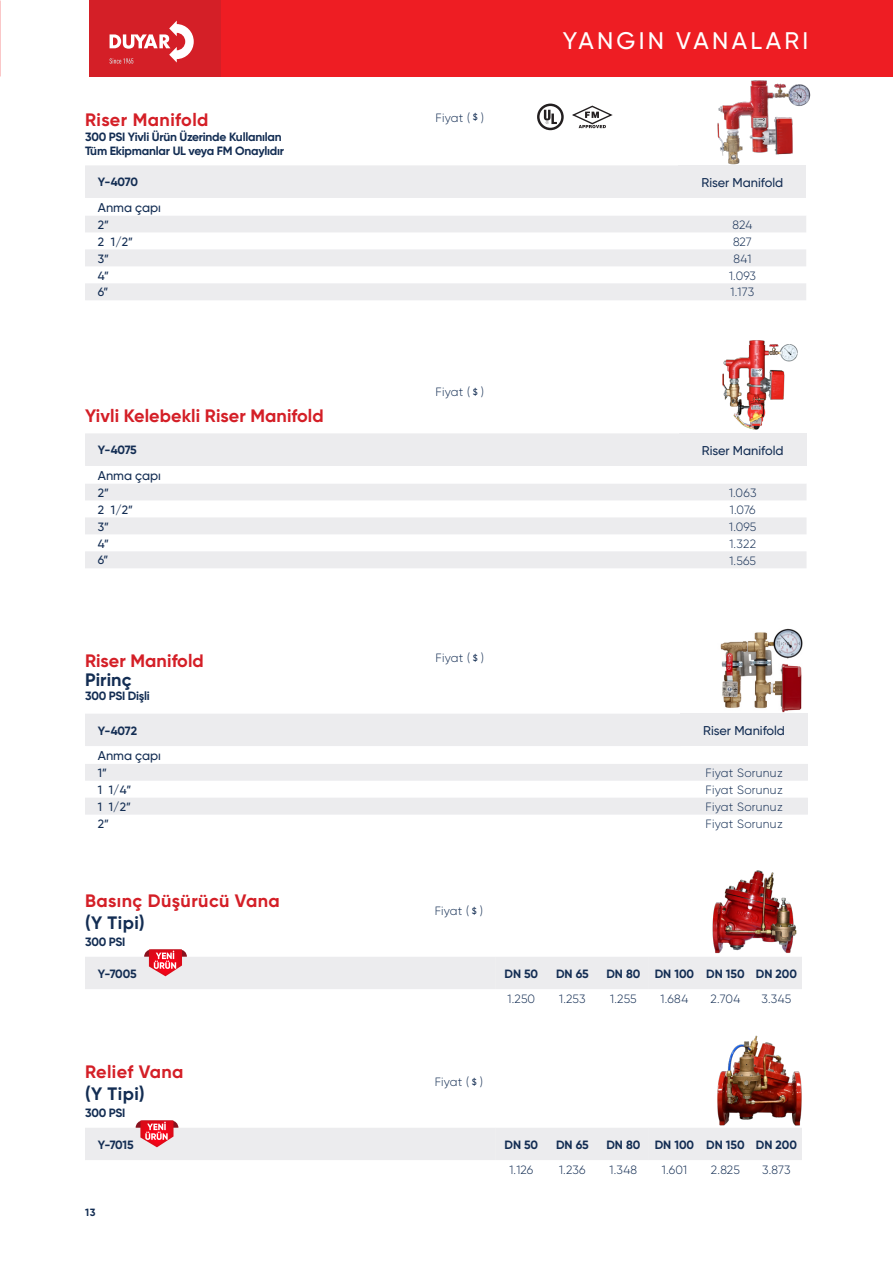
<style>
.page{position:relative;width:893px;height:1263px;background:#fff}
.page>*{position:absolute;margin:0;border:0;box-sizing:border-box;transform-origin:0 0}
.t1{font:500 24px "Gilroy";letter-spacing:.135em;color:#fff}
.t2{font:700 18px "Gilroy";letter-spacing:.025em;color:#d41f27}
.t3{font:700 18px "Gilroy";letter-spacing:.005em;color:#d41f27}
.t4{font:700 18px "Gilroy";letter-spacing:.025em;color:#132d53}
.t5{font:500 12.75px "Gilroy";color:#132d53}
._2{font:300 12px "Gilroy";letter-spacing:.02em;color:#132d53}
.t6{font:700 12px "Gilroy";letter-spacing:-.02em;color:#132d53}
.t7{font:500 12px "Gilroy";color:#132d53}
.t8{font:700 10.5px "Gilroy";color:#132d53}
.t9{font:500 9px "Gilroy";color:#132d53}
</style>
<div class="page">
<img style="left:715px;top:628px;width:93px;height:86px">
<svg style="left:85px;top:714px;width:723px;height:101px;fill:#ececee"></svg>
<div style="left:680px;top:714px;width:128px;height:32px;background:#ececee"></div>
<svg style="left:85px;top:746px;width:723px;height:18px"></svg>
<img style="left:722px;top:340px;width:85px;height:95px">
<svg style="left:85px;top:433px;width:721px;height:135px;fill:#ececee"></svg>
<div style="left:679px;top:433px;width:127px;height:33px;background:#ececee"></div>
<svg style="left:85px;top:466px;width:721px;height:17px"></svg>
<div style="left:203px;top:0;width:690px;height:77px;background:#ee1d23"></div>
<div style="left:89px;top:0;width:132px;height:77px;background:#d41f27"></div>
<svg style="left:85px;top:165px;width:721px;height:135px;fill:#ececee"></svg>
<div style="left:679px;top:165px;width:127px;height:33px;background:#ececee"></div>
<svg style="left:85px;top:198px;width:721px;height:17px"></svg>
<img style="left:717px;top:80px;width:94px;height:85px">
<svg style="left:537px;top:104px;width:27px;height:26px"></svg>
<svg style="left:572px;top:105px;width:41px;height:23px"></svg>
<img style="left:717px;top:1035px;width:85px;height:85px">
<svg style="left:85px;top:1120px;width:717px;height:40px"></svg>
<img style="left:712px;top:870px;width:85px;height:79px">
<svg style="left:85px;top:949px;width:717px;height:40px"></svg>
<svg style="left:110px;top:21px;width:84px;height:43px"></svg>
<p class="t1" style="left:563px;top:26px;width:247px">YANGIN VANALARI</p>
<p class="_2" style="left:436px;top:110px;width:50px">Fiyat ( )</p>
<p class="t2" style="left:85px;top:109px;width:125px">Riser Manifold</p>
<p class="t6" style="left:85px;top:129px;width:198px">300 PSI Yivli Ürün Üzerinde Kullanılan</p>
<p class="t6" style="left:85px;top:143px;width:201px">Tüm Ekipmanlar UL veya FM Onaylıdır</p>
<p class="t6" style="left:98px;top:175px;width:42px">Y-4070</p>
<p class="t5" style="left:702px;top:174px;width:83px">Riser Manifold</p>
<p class="t5" style="left:98px;top:199px;width:65px">Anma çapı</p>
<p class="t7" style="left:98px;top:217px;width:13px">2”</p>
<p class="_2" style="left:732px;top:217px;width:21px">824</p>
<p class="t7" style="left:98px;top:234px;width:37px">2 1/2”</p>
<p class="_2" style="left:733px;top:234px;width:20px">827</p>
<p class="t7" style="left:98px;top:251px;width:13px">3”</p>
<p class="_2" style="left:733px;top:251px;width:19px">841</p>
<p class="t7" style="left:98px;top:268px;width:13px">4”</p>
<p class="_2" style="left:729px;top:268px;width:28px">1.093</p>
<p class="t7" style="left:98px;top:285px;width:12px">6”</p>
<p class="_2" style="left:730px;top:285px;width:25px">1.173</p>
<p class="t9" style="left:473px;top:112px;width:6px">$</p>
<p class="t3" style="left:85px;top:404px;width:240px">Yivli Kelebekli Riser Manifold</p>
<p class="_2" style="left:436px;top:384px;width:50px">Fiyat ( )</p>
<p class="t9" style="left:473px;top:386px;width:6px">$</p>
<p class="t6" style="left:98px;top:443px;width:40px">Y-4075</p>
<p class="t5" style="left:702px;top:442px;width:83px">Riser Manifold</p>
<p class="t5" style="left:98px;top:467px;width:65px">Anma çapı</p>
<p class="t7" style="left:98px;top:485px;width:13px">2”</p>
<p class="_2" style="left:729px;top:485px;width:29px">1.063</p>
<p class="t7" style="left:98px;top:502px;width:37px">2 1/2”</p>
<p class="_2" style="left:730px;top:502px;width:27px">1.076</p>
<p class="t7" style="left:98px;top:519px;width:13px">3”</p>
<p class="_2" style="left:729px;top:519px;width:29px">1.095</p>
<p class="t7" style="left:98px;top:536px;width:13px">4”</p>
<p class="_2" style="left:729px;top:536px;width:28px">1.322</p>
<p class="t7" style="left:98px;top:553px;width:12px">6”</p>
<p class="_2" style="left:729px;top:553px;width:28px">1.565</p>
<p class="_2" style="left:436px;top:651px;width:50px">Fiyat ( )</p>
<p class="t3" style="left:85px;top:649px;width:120px">Riser Manifold</p>
<p class="t4" style="left:85px;top:668px;width:48px">Pirinç</p>
<p class="t6" style="left:85px;top:688px;width:66px">300 PSI Dişli</p>
<p class="t6" style="left:98px;top:723px;width:41px">Y-4072</p>
<p class="t5" style="left:703px;top:722px;width:83px">Riser Manifold</p>
<p class="t5" style="left:98px;top:748px;width:65px">Anma çapı</p>
<p class="t7" style="left:98px;top:765px;width:11px">1”</p>
<p class="_2" style="left:706px;top:765px;width:79px">Fiyat Sorunuz</p>
<p class="t7" style="left:98px;top:782px;width:35px">1 1/4”</p>
<p class="_2" style="left:706px;top:782px;width:79px">Fiyat Sorunuz</p>
<p class="t7" style="left:98px;top:799px;width:35px">1 1/2”</p>
<p class="_2" style="left:706px;top:799px;width:79px">Fiyat Sorunuz</p>
<p class="t7" style="left:98px;top:816px;width:13px">2”</p>
<p class="_2" style="left:706px;top:816px;width:79px">Fiyat Sorunuz</p>
<p class="t9" style="left:473px;top:652px;width:6px">$</p>
<p class="t2" style="left:85px;top:890px;width:196px">Basınç Düşürücü Vana</p>
<p class="t4" style="left:85px;top:911px;width:61px">(Y Tipi)</p>
<p class="t6" style="left:85px;top:934px;width:42px">300 PSI</p>
<p class="_2" style="left:435px;top:904px;width:50px">Fiyat ( )</p>
<p class="t9" style="left:472px;top:905px;width:6px">$</p>
<p class="t6" style="left:98px;top:966px;width:41px">Y-7005</p>
<p class="t6" style="left:504px;top:966px;width:35px">DN 50</p>
<p class="t6" style="left:556px;top:966px;width:34px">DN 65</p>
<p class="t6" style="left:606px;top:966px;width:36px">DN 80</p>
<p class="t6" style="left:655px;top:966px;width:41px">DN 100</p>
<p class="t6" style="left:706px;top:966px;width:40px">DN 150</p>
<p class="t6" style="left:756px;top:966px;width:43px">DN 200</p>
<p class="_2" style="left:508px;top:991px;width:29px">1.250</p>
<p class="_2" style="left:559px;top:991px;width:28px">1.253</p>
<p class="_2" style="left:610px;top:991px;width:28px">1.255</p>
<p class="_2" style="left:661px;top:991px;width:29px">1.684</p>
<p class="_2" style="left:711px;top:991px;width:31px">2.704</p>
<p class="_2" style="left:761px;top:991px;width:31px">3.345</p>
<p class="t2" style="left:85px;top:1060px;width:100px">Relief Vana</p>
<p class="t4" style="left:85px;top:1082px;width:61px">(Y Tipi)</p>
<p class="t6" style="left:85px;top:1105px;width:42px">300 PSI</p>
<p class="_2" style="left:435px;top:1075px;width:50px">Fiyat ( )</p>
<p class="t9" style="left:472px;top:1076px;width:6px">$</p>
<p class="t6" style="left:98px;top:1137px;width:38px">Y-7015</p>
<p class="t6" style="left:504px;top:1137px;width:35px">DN 50</p>
<p class="t6" style="left:556px;top:1137px;width:34px">DN 65</p>
<p class="t6" style="left:606px;top:1137px;width:36px">DN 80</p>
<p class="t6" style="left:655px;top:1137px;width:41px">DN 100</p>
<p class="t6" style="left:706px;top:1137px;width:40px">DN 150</p>
<p class="t6" style="left:756px;top:1137px;width:43px">DN 200</p>
<p class="_2" style="left:509px;top:1162px;width:26px">1.126</p>
<p class="_2" style="left:559px;top:1162px;width:28px">1.236</p>
<p class="_2" style="left:609px;top:1162px;width:29px">1.348</p>
<p class="_2" style="left:662px;top:1162px;width:27px">1.601</p>
<p class="_2" style="left:711px;top:1162px;width:30px">2.825</p>
<p class="_2" style="left:762px;top:1162px;width:30px">3.873</p>
<p class="t8" style="left:85px;top:1205px;width:12px">13</p>
</div>
